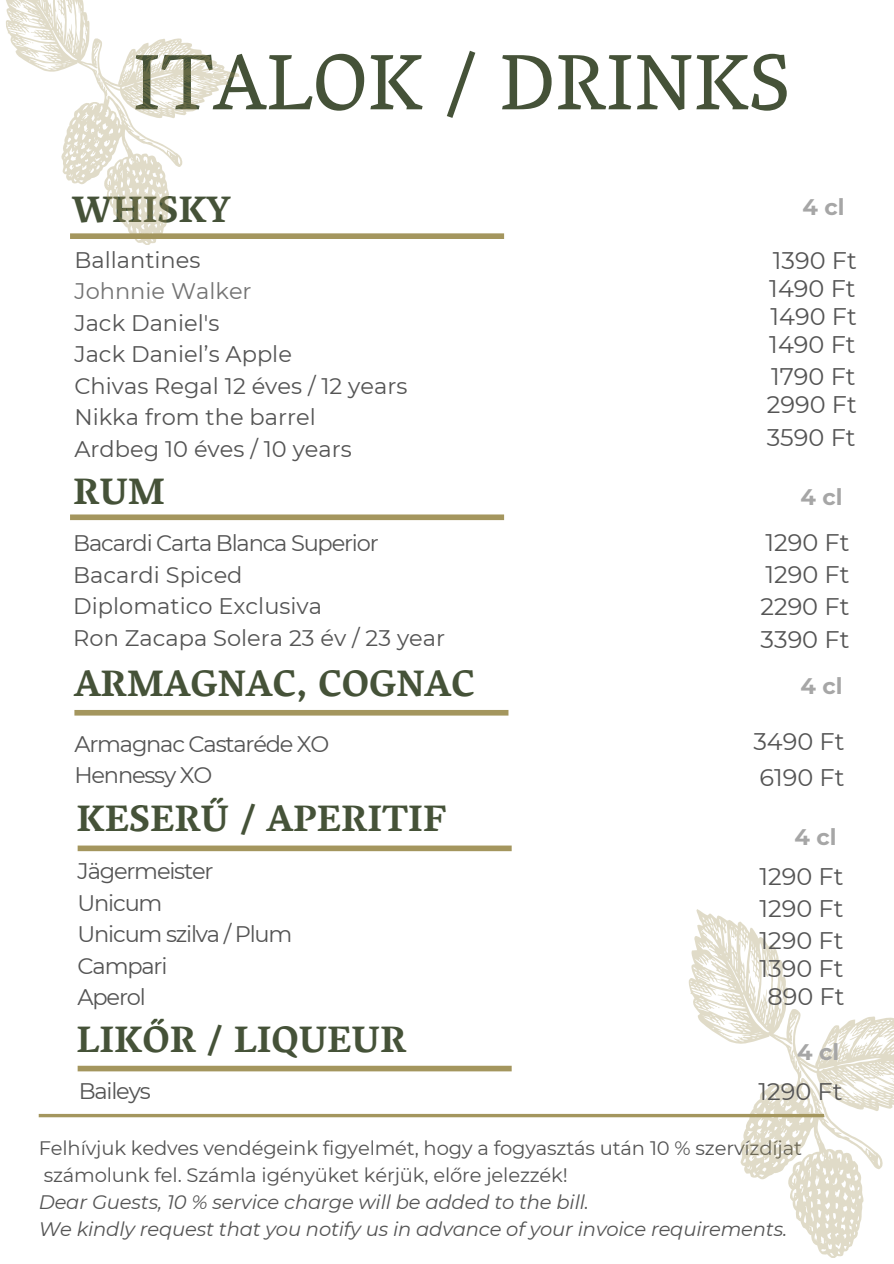
<style>
.page{position:relative;width:894px;height:1264px;background:#fff}
.page>*{position:absolute;margin:0;border:0;box-sizing:border-box;transform-origin:0 0}
.t1{font:80.1px "Vesper Libre";color:#455238}
.t2{font:700 37.5px "Vesper Libre";color:#455238}
.t3{font:24px "Montserrat";color:#545454}
.t4{font:22.5px/31.5px "Montserrat";color:#545454}
.t5{font:22.5px/31.5px "Montserrat";letter-spacing:-.055em;color:#545454}
.t6{font:700 22.5px "Montserrat";color:#a6a6a6}
.t7{font:19.5px "Montserrat";letter-spacing:-.01em;color:#545454}
.t8{font:italic 19.5px "Montserrat";letter-spacing:-.01em;color:#545454}
.s1{color:#737373}
</style>
<div class="page">
<svg style="left:6px;top:0;width:234px;height:245px"></svg>
<svg style="left:39px;top:1113px;width:649px;height:4px;fill:#a4965e"></svg>
<div style="left:70px;top:233px;width:434px;height:6px;background:#a4965e"></div>
<svg style="left:688px;top:909px;width:205px;height:348px"></svg>
<div style="left:70px;top:514px;width:434px;height:6px;background:#a4965e"></div>
<div style="left:74px;top:710px;width:434px;height:5px;background:#a4965e"></div>
<div style="left:78px;top:845px;width:433px;height:6px;background:#a4965e"></div>
<div style="left:78px;top:1065px;width:433px;height:6px;background:#a4965e"></div>
<p class="t1" style="left:133px;top:35px;width:659px">ITALOK / DRINKS</p>
<h1 class="t2" style="left:72px;top:188px;width:159px">WHISKY</h1>
<h4 class="t6" style="left:802px;top:193px;width:43px">4 cl</h4>
<h4 class="t4" style="left:74px;top:244px;width:334px">Ballantines<br><span class="s1">Johnnie Walker<br></span>Jack Daniel's<br>Jack Daniel’s Apple<br>Chivas Regal 12 éves / 12 years<br>Nikka from the barrel<br>Ardbeg 10 éves / 10 years</h4>
<h4 class="t3" style="left:772px;top:245px;width:85px">1390 Ft</h4>
<h3 class="t3" style="left:769px;top:273px;width:88px">1490 Ft</h3>
<h4 class="t3" style="left:770px;top:301px;width:88px">1490 Ft</h4>
<h4 class="t3" style="left:769px;top:329px;width:88px">1490 Ft</h4>
<h4 class="t3" style="left:770px;top:362px;width:86px">1790 Ft</h4>
<h4 class="t3" style="left:766px;top:390px;width:91px">2990 Ft</h4>
<h2 class="t3" style="left:766px;top:422px;width:90px">3590 Ft</h2>
<h4 class="t2" style="left:73px;top:469px;width:93px">RUM</h4>
<h4 class="t4" style="left:73px;top:527px;width:373px">Bacardi Carta Blanca Superior<br>Bacardi Spiced<br>Diplomatico Exclusiva<br>Ron Zacapa Solera 23 év / 23 year</h4>
<h4 class="t2" style="left:74px;top:661px;width:401px">ARMAGNAC, COGNAC</h4>
<h4 class="t6" style="left:800px;top:483px;width:43px">4 cl</h4>
<h4 class="t3" style="left:765px;top:527px;width:86px">1290 Ft</h4>
<h2 class="t3" style="left:765px;top:559px;width:86px">1290 Ft</h2>
<h4 class="t3" style="left:760px;top:592px;width:90px">2290 Ft</h4>
<h3 class="t3" style="left:760px;top:624px;width:90px">3390 Ft</h3>
<h4 class="t6" style="left:800px;top:672px;width:43px">4 cl</h4>
<h2 class="t5" style="left:74px;top:727px;width:256px">Armagnac Castaréde XO<br>Hennessy XO</h2>
<h3 class="t3" style="left:753px;top:727px;width:93px">3490 Ft</h3>
<h4 class="t3" style="left:759px;top:762px;width:86px">6190 Ft</h4>
<h4 class="t2" style="left:76px;top:795px;width:371px">KESERŰ / APERITIF</h4>
<h4 class="t5" style="left:78px;top:855px;width:216px">Jägermeister<br>Unicum<br>Unicum szilva / Plum<br>Campari<br>Aperol</h4>
<p class="t6" style="left:794px;top:823px;width:43px">4 cl</p>
<h4 class="t3" style="left:759px;top:861px;width:86px">1290 Ft</h4>
<h4 class="t3" style="left:759px;top:893px;width:86px">1290 Ft</h4>
<h4 class="t3" style="left:759px;top:926px;width:86px">1290 Ft</h4>
<h3 class="t3" style="left:759px;top:953px;width:85px">1390 Ft</h3>
<h4 class="t3" style="left:767px;top:982px;width:79px">890 Ft</h4>
<h2 class="t2" style="left:76px;top:1017px;width:331px">LIKŐR / LIQUEUR</h2>
<h4 class="t5" style="left:79px;top:1075px;width:73px">Baileys</h4>
<p class="t3" style="left:758px;top:1076px;width:86px">1290 Ft</p>
<p class="t6" style="left:797px;top:1038px;width:43px">4 cl</p>
<h2 class="t7" style="left:39px;top:1135px;width:764px">Felhívjuk kedves vendégeink figyelmét, hogy a fogyasztás után 10 % szervízdíjat</h2>
<h3 class="t7" style="left:44px;top:1162px;width:525px">számolunk fel. Számla igényüket kérjük, előre jelezzék!</h3>
<h4 class="t8" style="left:39px;top:1189px;width:551px">Dear Guests, 10 % service charge will be added to the bill.</h4>
<h4 class="t8" style="left:39px;top:1216px;width:749px">We kindly request that you notify us in advance of your invoice requirements.</h4>
</div>
